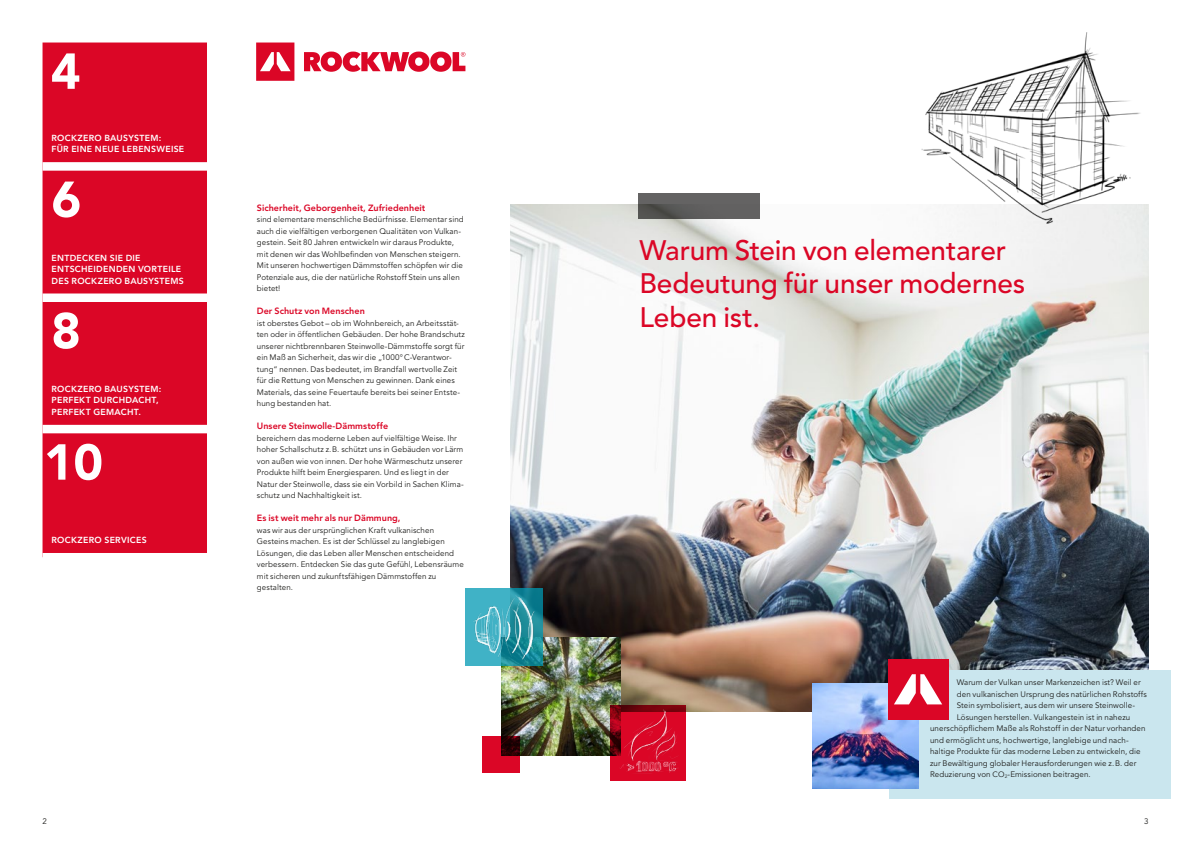
<style>
.page{position:relative;width:1191px;height:842px;background:#fff}
.page>*{position:absolute;margin:0;border:0;box-sizing:border-box;transform-origin:0 0}
.t1{font:900 50px "Avenir LT Pro";color:#fff}
.t2{font:500 28px/33.6px "Avenir LT Pro";letter-spacing:-.005em;color:#db0626}
.t3{font:800 9px "Avenir LT Pro";letter-spacing:.005em;color:#db0626}
.t4{font:800 8.7px/11.5px "Avenir LT Pro";letter-spacing:.03em;color:#fff}
.t5{font:8px/11.5px "Avenir LT Pro";letter-spacing:.01em;color:#1d1d1b}
.s1{font-size:7.8px}
</style>
<div class="page">
<img style="left:510px;top:204px;width:638px;height:507px">
<div style="left:889px;top:670px;width:281px;height:129px;background:#cae6ee"></div>
<img style="left:812px;top:683px;width:106px;height:105px">
<div style="left:888px;top:659px;width:60px;height:60px;background:#db0626"></div>
<svg style="left:894px;top:674px;width:48px;height:30px"></svg>
<svg style="left:256px;top:43px;width:209px;height:38px"></svg>
<img style="left:501px;top:637px;width:119px;height:119px">
<img style="left:465px;top:588px;width:78px;height:78px">
<svg style="left:482px;top:736px;width:38px;height:36px"></svg>
<svg style="left:638px;top:193px;width:121px;height:26px;background:#5e5d5d"></svg>
<div style="left:43px;top:43px;width:164px;height:510px;background:#db0626"></div>
<div style="left:43px;top:162px;width:164px;height:9px;background:#fff"></div>
<div style="left:43px;top:293px;width:164px;height:9px;background:#fff"></div>
<div style="left:43px;top:425px;width:164px;height:8px;background:#fff"></div>
<img style="left:903px;top:32px;width:246px;height:195px">
<img style="left:604px;top:704px;width:96px;height:76px">
<h1 class="t1" style="left:51px;top:41px;width:31px">4</h1>
<p class="t4" style="left:52px;top:132px;width:134px">ROCKZERO BAUSYSTEM:<br>FÜR EINE NEUE LEBENSWEISE</p>
<h1 class="t1" style="left:52px;top:169px;width:31px">6</h1>
<p class="t4" style="left:52px;top:252px;width:134px">ENTDECKEN SIE DIE<br>ENTSCHEIDENDEN VORTEILE<br>DES ROCKZERO BAUSYSTEMS</p>
<h1 class="t1" style="left:51px;top:301px;width:31px">8</h1>
<p class="t4" style="left:52px;top:383px;width:111px">ROCKZERO BAUSYSTEM:<br>PERFEKT DURCHDACHT,<br>PERFEKT GEMACHT.</p>
<h1 class="t1" style="left:44px;top:432px;width:61px">10</h1>
<p class="t4" style="left:52px;top:534px;width:97px">ROCKZERO SERVICES</p>
<p class="t3" style="left:257px;top:202px;width:170px">Sicherheit, Geborgenheit, Zufriedenheit</p>
<p class="t5" style="left:257px;top:214px;width:208px">sind elementare menschliche Bedürfnisse. Elementar sind auch die vielfältigen verborgenen Qualitäten von Vulkan&shy;gestein. Seit 80 Jahren entwickeln wir daraus Produkte, mit denen wir das Wohlbefinden von Menschen steigern.<br>Mit unseren hochwertigen Dämmstoffen schöpfen wir die Potenziale aus, die der natürliche Rohstoff Stein uns allen bietet!</p>
<p class="t3" style="left:257px;top:306px;width:109px">Der Schutz von Menschen</p>
<p class="t5" style="left:257px;top:318px;width:210px">ist oberstes Gebot – ob im Wohnbereich, an Arbeitsstät&shy;ten oder in öffentlichen Gebäuden. Der hohe Brandschutz unserer nichtbrennbaren Steinwolle-Dämmstoffe sorgt für ein Maß an Sicherheit, das wir die „1000°C-Verantwor&shy;tung“ nennen. Das bedeutet, im Brandfall wertvolle Zeit für die Rettung von Menschen zu gewinnen. Dank eines Materials, das seine Feuertaufe bereits bei seiner Entste&shy;hung bestanden hat.</p>
<p class="t3" style="left:257px;top:421px;width:133px">Unsere Steinwolle-Dämmstoffe</p>
<p class="t5" style="left:257px;top:433px;width:208px">bereichern das moderne Leben auf vielfältige Weise. Ihr hoher Schallschutz z.B. schützt uns in Gebäuden vor Lärm von außen wie von innen. Der hohe Wärmeschutz unserer Produkte hilft beim Energiesparen. Und es liegt in der Natur der Steinwolle, dass sie ein Vorbild in Sachen Klima&shy;schutz und Nachhaltigkeit ist.</p>
<p class="t3" style="left:257px;top:513px;width:145px">Es ist weit mehr als nur Dämmung,</p>
<p class="t5" style="left:257px;top:525px;width:208px">was wir aus der ursprünglichen Kraft vulkanischen Gesteins machen. Es ist der Schlüssel zu langlebigen Lösungen, die das Leben aller Menschen entscheidend verbessern. Entdecken Sie das gute Gefühl, Lebensräume mit sicheren und zukunftsfähigen Dämmstoffen zu gestalten.</p>
<h2 class="t2" style="left:639px;top:234px;width:387px">Warum Stein von elementarer<br>Bedeutung für unser modernes<br>Leben ist.</h2>
<p class="t5" style="left:956px;top:677px;width:185px">Warum der Vulkan unser Markenzeichen ist? Weil er</p>
<p class="t5" style="left:956px;top:688px;width:192px">den vulkanischen Ursprung des natürlichen Rohstoffs</p>
<p class="t5" style="left:956px;top:700px;width:180px">Stein symbolisiert, aus dem wir unsere Steinwolle-</p>
<p class="t5" style="left:956px;top:711px;width:175px">Lösungen herstellen. Vulkangestein ist in nahezu</p>
<p class="t5" style="left:930px;top:723px;width:217px">unerschöpflichem Maße als Rohstoff in der Natur vorhanden</p>
<p class="t5" style="left:930px;top:734px;width:199px">und ermöglicht uns, hochwertige, langlebige und nach-</p>
<p class="t5" style="left:930px;top:746px;width:212px">haltige Produkte für das moderne Leben zu entwickeln, die</p>
<p class="t5" style="left:930px;top:757px;width:208px">zur Bewältigung globaler Herausforderungen wie z.B. der</p>
<p class="t5" style="left:930px;top:769px;width:162px">Reduzierung von <span class="s1">CO</span><sub>2</sub>-Emissionen beitragen.</p>
<p class="t5" style="left:43px;top:815px;width:6px">2</p>
<p class="t5" style="left:1144px;top:815px;width:6px">3</p>
</div>
